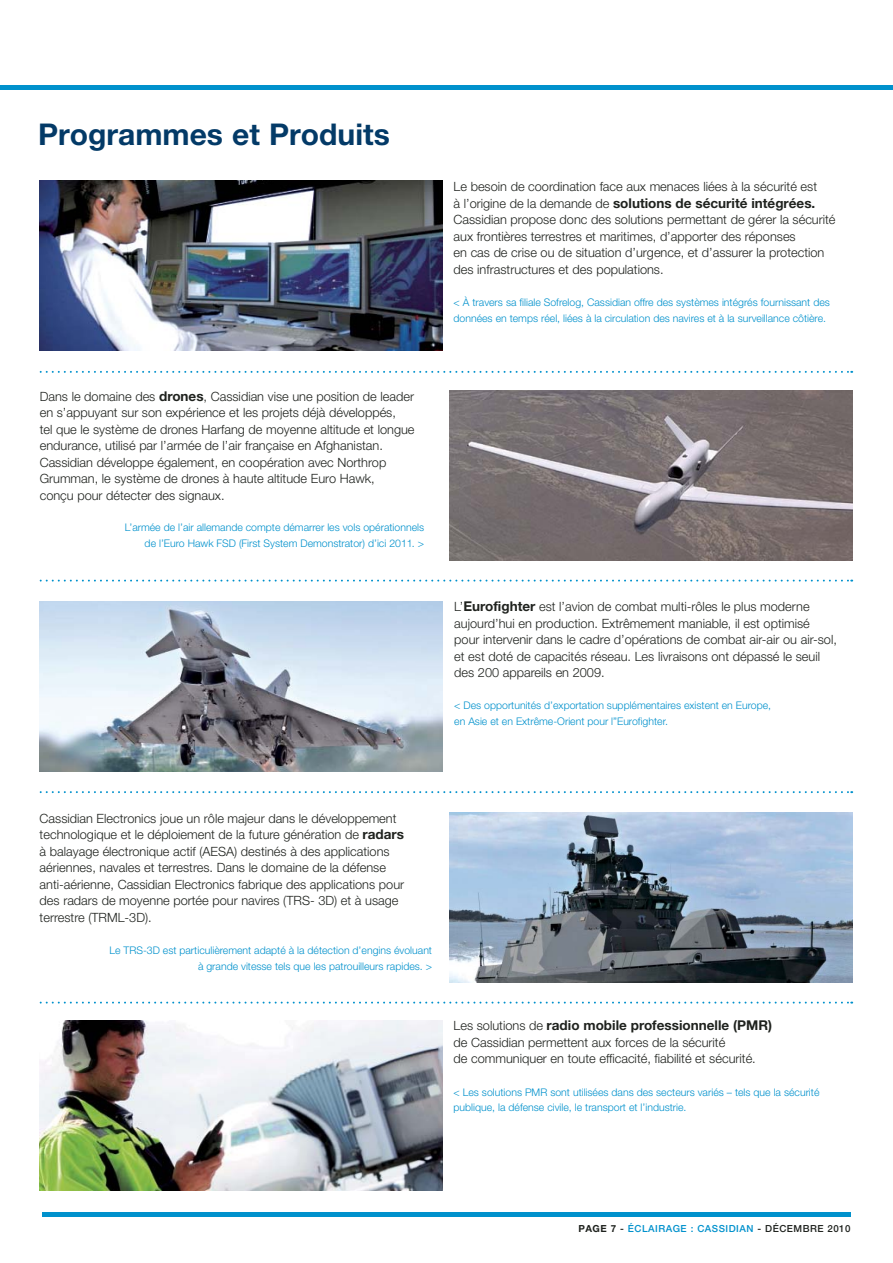
<style>
.page{position:relative;width:893px;height:1263px;background:#fff}
.page>*{position:absolute;margin:0;border:0;box-sizing:border-box;transform-origin:0 0}
.t1{font:700 30px "Helvetica Neue";color:#033a67}
.t2{font:700 13.5px "Helvetica Neue";color:#1f221e}
.t3{font:300 12.75px/16.5px "Helvetica Neue";color:#1f221e}
.t4{font:300 10.5px/15.8px "Helvetica Neue";color:#0091cc}
.t5{font:500 9.75px "Helvetica Neue";letter-spacing:.05em;color:#0091cc}
.s1{font-weight:700;font-size:13.5px}
.s2{font-weight:300;font-size:12.75px}
.s3{font-weight:700;color:#1f221e}
.s4{color:#1f221e}
</style>
<div class="page">
<img style="left:40px;top:602px;width:402px;height:170px">
<img style="left:40px;top:1020px;width:402px;height:170px">
<img style="left:449px;top:390px;width:403px;height:170px">
<img style="left:449px;top:813px;width:403px;height:170px">
<hr style="left:42px;top:1212px;width:808px;height:4px;background:#0091cc">
<img style="left:40px;top:181px;width:402px;height:170px">
<hr style="left:0;top:85px;width:892px;height:4px;background:#0091cc">
<svg style="left:39px;top:370px;width:813px;height:3px"></svg>
<svg style="left:39px;top:579px;width:813px;height:3px"></svg>
<svg style="left:39px;top:791px;width:813px;height:3px"></svg>
<svg style="left:39px;top:1001px;width:813px;height:3px"></svg>
<h1 class="t1" style="left:38px;top:124px;width:353px">Programmes et Produits</h1>
<p class="t3" style="left:40px;top:389px;width:376px">Dans le domaine des <span class="s1">drones</span>, Cassidian vise une position de leader en s’appuyant sur son expérience et les projets déjà développés,<br>tel que le système de drones Harfang de moyenne altitude et longue endurance, utilisé par l’armée de l’air française en Afghanistan.<br>Cassidian développe également, en coopération avec Northrop Grumman, le système de drones à haute altitude Euro Hawk,<br>conçu pour détecter des signaux.</p>
<p class="t4" style="left:125px;top:521px;width:301px;text-align:right">L’armée de l’air allemande compte démarrer les vols opérationnels de l’Euro Hawk FSD (First System Demonstrator) d’ici 2011. &gt;</p>
<p class="t3" style="left:453px;top:180px;width:365px">Le besoin de coordination face aux menaces liées à la sécurité est</p>
<p class="t2" style="left:453px;top:198px;width:363px"><span class="s2">à l’origine de la demande de</span> solutions de sécurité intégrées.</p>
<p class="t3" style="left:453px;top:213px;width:383px">Cassidian propose donc des solutions permettant de gérer la sécurité aux frontières terrestres et maritimes, d’apporter des réponses<br>en cas de crise ou de situation d’urgence, et d’assurer la protection des infrastructures et des populations.</p>
<p class="t4" style="left:453px;top:295px;width:378px">&lt; À travers sa filiale Sofrelog, Cassidian offre des systèmes intégrés fournissant des données en temps réel, liées à la circulation des navires et à la surveillance côtière.</p>
<p class="t3" style="left:454px;top:600px;width:384px">L’<span class="s1">Eurofighter</span> est l’avion de combat multi-rôles le plus moderne aujourd’hui en production. Extrêmement maniable, il est optimisé pour intervenir dans le cadre d’opérations de combat air-air ou air-sol, et est doté de capacités réseau. Les livraisons ont dépassé le seuil des 200 appareils en 2009.</p>
<p class="t4" style="left:454px;top:699px;width:318px">&lt; Des opportunités d’exportation supplémentaires existent en Europe, en Asie et en Extrême-Orient pour l”Eurofighter.</p>
<p class="t3" style="left:40px;top:811px;width:366px">Cassidian Electronics joue un rôle majeur dans le développement technologique et le déploiement de la future génération de <span class="s1">radars </span>à balayage électronique actif (AESA) destinés à des applications aériennes, navales et terrestres. Dans le domaine de la défense anti-aérienne, Cassidian Electronics fabrique des applications pour des radars de moyenne portée pour navires (TRS- 3D) et à usage terrestre (TRML-3D).</p>
<p class="t4" style="left:109px;top:943px;width:324px;text-align:right">Le TRS-3D est particulièrement adapté à la détection d’engins évoluant à grande vitesse tels que les patrouilleurs rapides. &gt;</p>
<p class="t2" style="left:453px;top:1021px;width:320px"><span class="s2">Les solutions de</span> radio mobile professionnelle (PMR)</p>
<p class="t3" style="left:453px;top:1035px;width:304px">de Cassidian permettent aux forces de la sécurité<br>de communiquer en toute efficacité, fiabilité et sécurité.</p>
<p class="t4" style="left:453px;top:1085px;width:367px">&lt; Les solutions PMR sont utilisées dans des secteurs variés – tels que la sécurité publique, la défense civile, le transport et l’industrie.</p>
<p class="t5" style="left:578px;top:1225px;width:274px"><span class="s3">PAGE 7</span> <span class="s4">-</span> ÉCLAIRAGE : CASSIDIAN <span class="s4">- DÉCEMBRE 2010</span></p>
</div>
